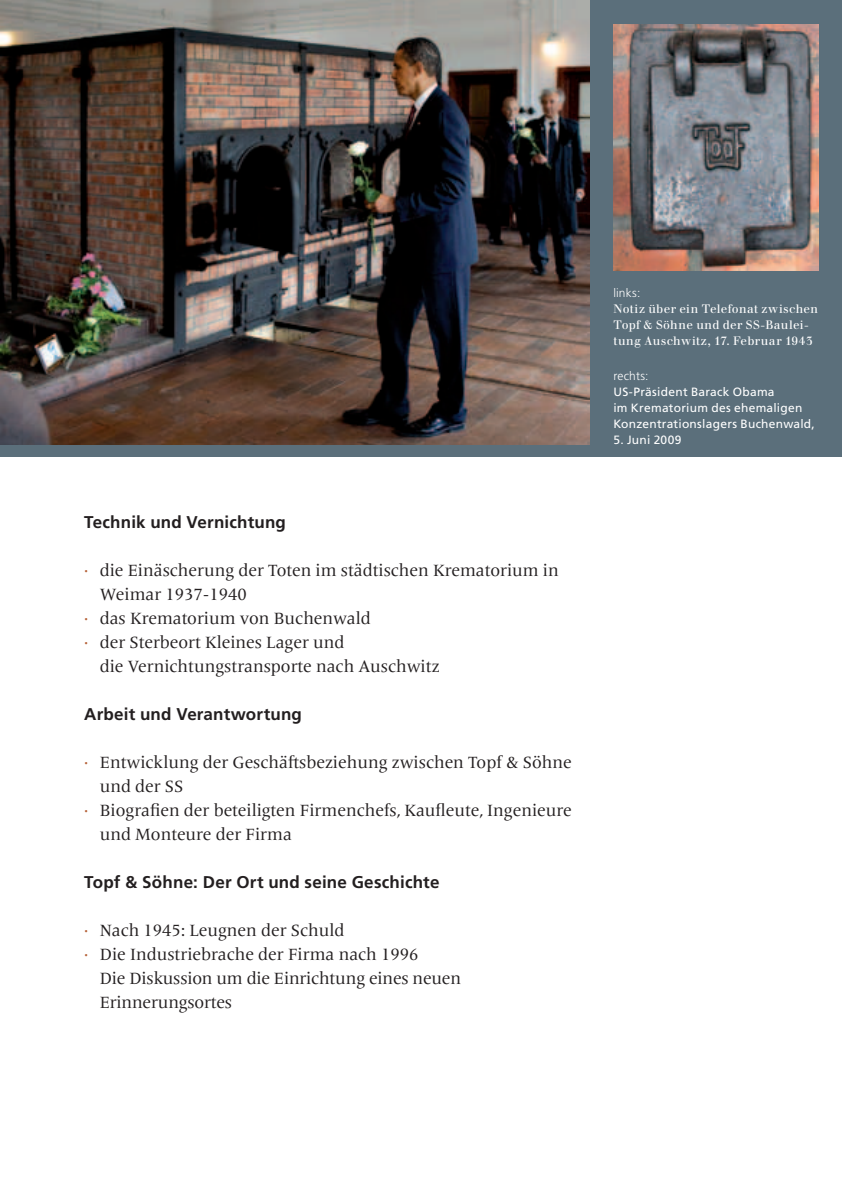
<style>
.page{position:relative;width:842px;height:1191px;background:#fff}
.page>*{position:absolute;margin:0;border:0;box-sizing:border-box;transform-origin:0 0}
.t1{font:17px "Frutiger Serif LT Pro";color:#231f20}
.t2{font:700 17px "Frutiger LT";letter-spacing:.01em;color:#231f20}
.t3{font:12px/16px "Frutiger LT";letter-spacing:.02em;color:#fff}
.t4{font:12px/16px "Walbaum";letter-spacing:.025em;color:#fff}
.t5{font:300 12px "Frutiger LT";letter-spacing:.01em;color:#fff}
.s1{color:#b56036}
</style>
<div class="page">
<div style="left:0;top:0;width:842px;height:456px;background:#5b6f7b"></div>
<img style="left:0;top:0;width:589px;height:444px">
<img style="left:613px;top:24px;width:205px;height:246px">
<p class="t2" style="left:84px;top:512px;width:203px">Technik und Vernichtung</p>
<p class="t1" style="left:84px;top:560px;width:476px"><span class="s1">·</span> die Einäscherung der Toten im städtischen Krematorium in</p>
<p class="t1" style="left:100px;top:584px;width:149px">Weimar 1937-1940</p>
<p class="t1" style="left:84px;top:608px;width:288px"><span class="s1">·</span> das Krematorium von Buchenwald</p>
<p class="t1" style="left:84px;top:632px;width:262px"><span class="s1">·</span> der Sterbeort Kleines Lager und</p>
<p class="t1" style="left:100px;top:656px;width:341px">die Vernichtungstransporte nach Auschwitz</p>
<p class="t2" style="left:84px;top:704px;width:219px">Arbeit und Verantwortung</p>
<p class="t1" style="left:84px;top:752px;width:489px"><span class="s1">·</span> Entwicklung der Geschäftsbeziehung zwischen Topf &amp; Söhne</p>
<p class="t1" style="left:100px;top:776px;width:85px">und der SS</p>
<p class="t1" style="left:84px;top:800px;width:489px"><span class="s1">·</span> Biografien der beteiligten Firmenchefs, Kaufleute, Ingenieure</p>
<p class="t1" style="left:100px;top:824px;width:194px">und Monteure der Firma</p>
<p class="t2" style="left:84px;top:872px;width:357px">Topf &amp; Söhne: Der Ort und seine Geschichte</p>
<p class="t1" style="left:84px;top:920px;width:262px"><span class="s1">·</span> Nach 1945: Leugnen der Schuld</p>
<p class="t1" style="left:84px;top:944px;width:336px"><span class="s1">·</span> Die Industriebrache der Firma nach 1996</p>
<p class="t1" style="left:100px;top:968px;width:363px">Die Diskussion um die Einrichtung eines neuen</p>
<p class="t1" style="left:100px;top:992px;width:134px">Erinnerungsortes</p>
<p class="t5" style="left:613px;top:286px;width:28px">links:</p>
<p class="t4" style="left:613px;top:301px;width:206px">Notiz über ein Telefonat zwischen<br>Topf &amp; Söhne und der SS-Baulei&shy;tung Auschwitz, 17. Februar 1943</p>
<p class="t5" style="left:613px;top:369px;width:37px">rechts:</p>
<p class="t3" style="left:613px;top:384px;width:203px">US-Präsident Barack Obama<br>im Krematorium des ehemaligen<br>Konzentrationslagers Buchenwald,</p>
<p class="t3" style="left:613px;top:432px;width:70px">5. Juni 2009</p>
</div>
